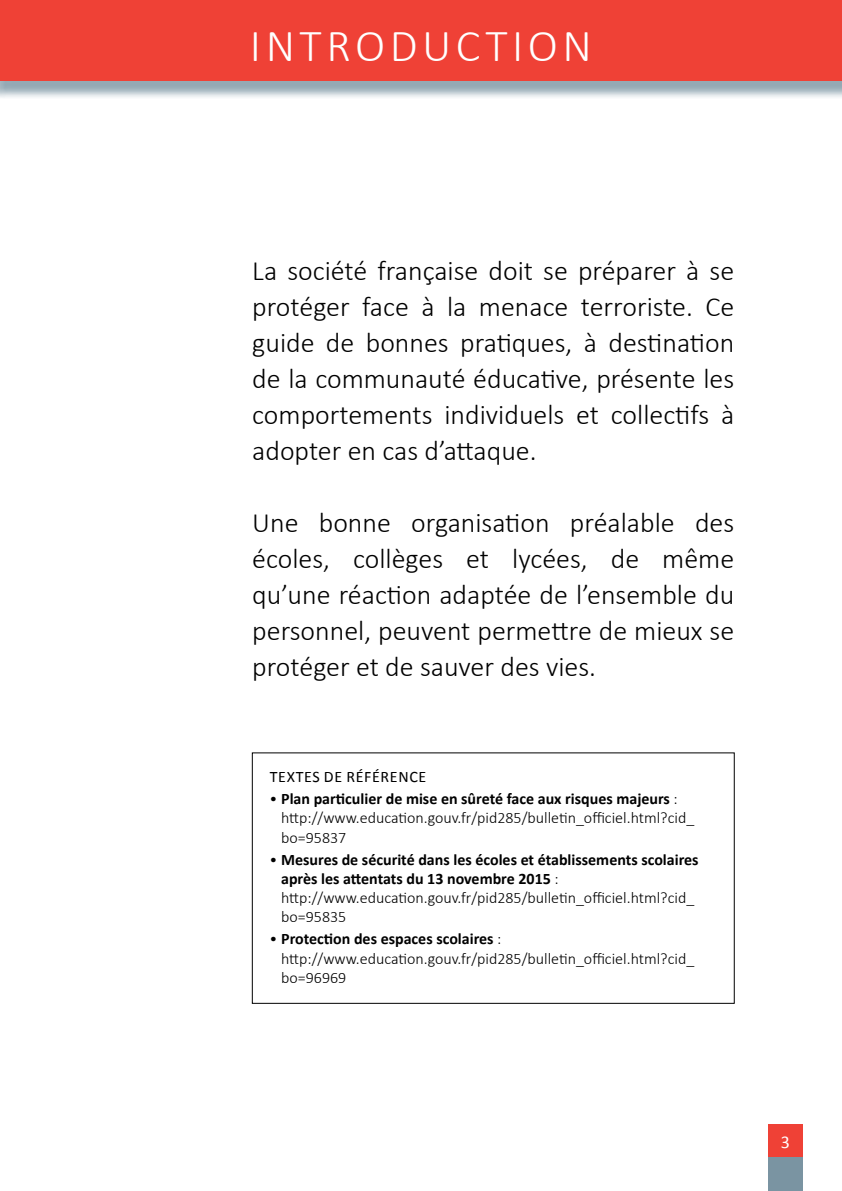
<style>
.page{position:relative;width:842px;height:1191px;background:#fff}
.page>*{position:absolute;margin:0;border:0;box-sizing:border-box;transform-origin:0 0}
.t1{font:300 46px "Calibri";letter-spacing:.1em;color:#fff}
.t2{font:300 28px/36px "Calibri";color:#000;text-align:justify}
.t3{font:18px "Calibri";color:#fff}
.t4{font:300 16px/19.2px "Calibri";color:#000}
.t5{font:700 16px/19.2px "Calibri";color:#000}
.t6{font:16px "Calibri";letter-spacing:.04em;color:#000}
.s1{font-weight:700}
.s2{font-weight:300}
</style>
<div class="page">
<div style="left:768px;top:1124px;width:34px;height:33px;background:#ef4136"></div>
<div style="left:768px;top:1157px;width:34px;height:34px;background:#7a94a2"></div>
<div style="left:0;top:0;width:842px;height:100px;background:#7a94a2;opacity:.8"></div>
<div style="left:0;top:0;width:842px;height:81px;background:#ef4136"></div>
<h1 class="t1" style="left:250px;top:17px;width:343px">introduction</h1>
<p class="t2" style="left:252px;top:252px;width:483px">La société française doit se préparer à se protéger face à la menace terroriste. Ce guide de bonnes pratiques, à destination de la communauté éducative, présente les comportements individuels et collectifs à adopter en cas d’attaque.</p>
<p class="t2" style="left:252px;top:504px;width:483px">Une bonne organisation préalable des écoles, collèges et lycées, de même qu’une réaction adaptée de l’ensemble du personnel, peuvent permettre de mieux se protéger et de sauver des vies.</p>
<p class="t6" style="left:270px;top:766px;width:158px">TEXTES DE RÉFÉRENCE</p>
<p class="t4" style="left:281px;top:789px;width:415px;text-indent:-12px">• <span class="s1">Plan particulier de mise en sûreté face aux risques majeurs</span> : http://www.education.gouv.fr/pid285/bulletin_officiel.html?cid_ bo=95837</p>
<p class="t5" style="left:281px;top:849px;width:419px;text-indent:-12px"><span class="s2">•</span> Mesures de sécurité dans les écoles et établissements scolaires après les attentats du 13 novembre 2015 <span class="s2">: http://www.education.gouv.fr/pid285/bulletin_officiel.html?cid_ bo=95835</span></p>
<p class="t4" style="left:281px;top:929px;width:415px;text-indent:-12px">• <span class="s1">Protection des espaces scolaires</span> : http://www.education.gouv.fr/pid285/bulletin_officiel.html?cid_ bo=96969</p>
<p class="t3" style="left:781px;top:1130px;width:11px">3</p>
</div>
